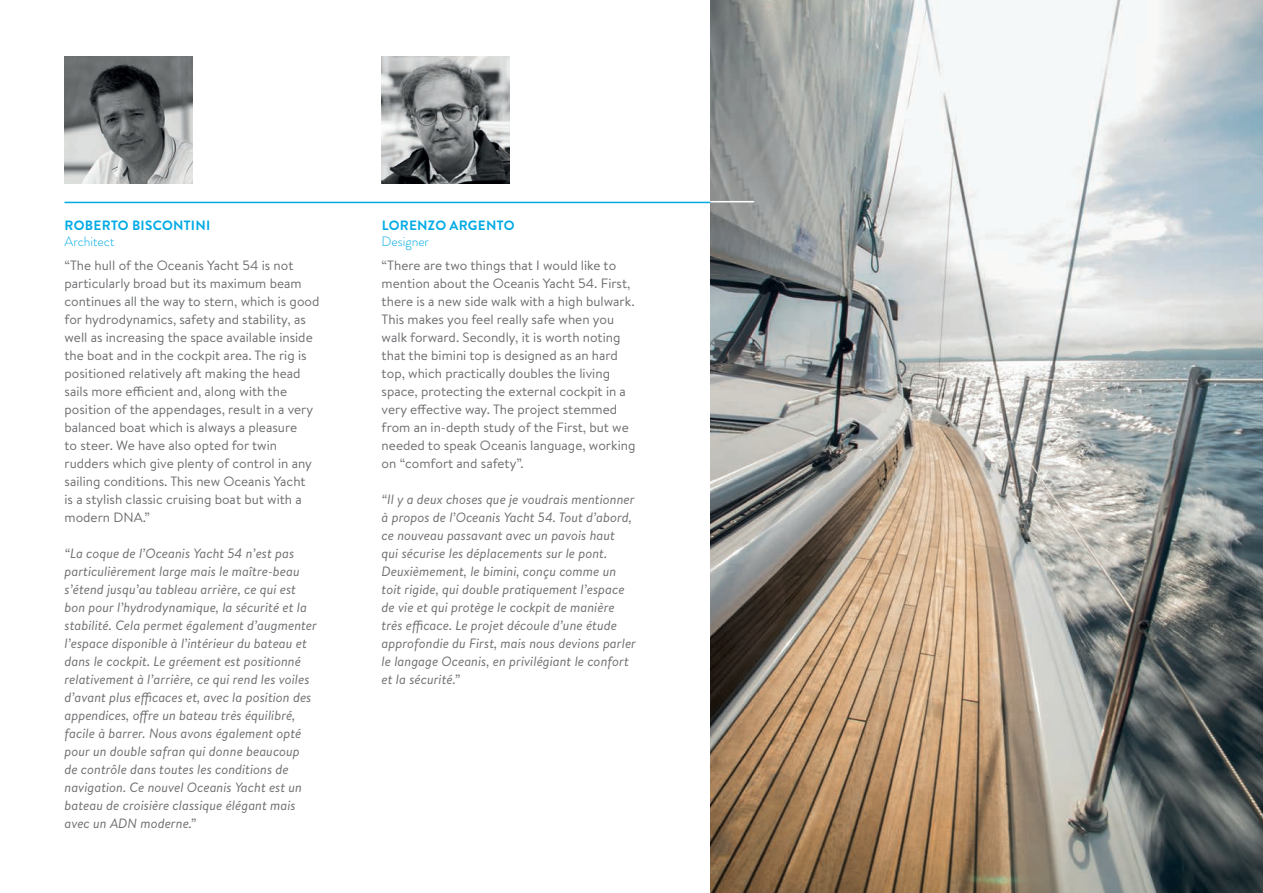
<style>
.page{position:relative;width:1263px;height:893px;background:#fff}
.page>*{position:absolute;margin:0;border:0;box-sizing:border-box;transform-origin:0 0}
.t1{font:italic 13.5px/18px "Brandon Text";color:#6c6d70}
.t2{font:13.5px/18px "Brandon Text";color:#6c6d70}
.t3{font:700 13.5px "Brandon Grotesque";letter-spacing:.02em;color:#00abe5}
.t4{font:300 13.5px "Brandon Grotesque";color:#00abe5}
</style>
<div class="page">
<img style="left:710px;top:0;width:553px;height:893px">
<hr style="left:710px;top:201px;width:44px;height:1px;background:#fff">
<hr style="left:65px;top:202px;width:645px;height:1px;background:#00abe5">
<img style="left:65px;top:56px;width:127px;height:128px">
<img style="left:382px;top:56px;width:127px;height:128px">
<p class="t3" style="left:65px;top:216px;width:147px">ROBERTO BISCONTINI</p>
<p class="t4" style="left:65px;top:233px;width:52px">Architect</p>
<p class="t2" style="left:65px;top:256px;width:256px">“The hull of the Oceanis Yacht 54 is not particularly broad but its maximum beam continues all the way to stern, which is good for hydrodynamics, safety and stability, as well as increasing the space available inside the boat and in the cockpit area. The rig is positioned relatively aft making the head sails more efficient and, along with the position of the appendages, result in a very balanced boat which is always a pleasure<br>to steer. We have also opted for twin rudders which give plenty of control in any sailing conditions. This new Oceanis Yacht<br>is a stylish classic cruising boat but with a modern DNA.”</p>
<p class="t1" style="left:65px;top:544px;width:254px">“La coque de l’Oceanis Yacht 54 n’est pas particulièrement large mais le maître-beau s’étend jusqu’au tableau arrière, ce qui est bon pour l’hydrodynamique, la sécurité et la stabilité. Cela permet également d’augmenter l’espace disponible à l’intérieur du bateau et dans le cockpit. Le gréement est positionné relativement à l’arrière, ce qui rend les voiles d’avant plus efficaces et, avec la position des appendices, offre un bateau très équilibré, facile à barrer. Nous avons également opté pour un double safran qui donne beaucoup<br>de contrôle dans toutes les conditions de navigation. Ce nouvel Oceanis Yacht est un bateau de croisière classique élégant mais avec un ADN moderne.”</p>
<p class="t3" style="left:382px;top:216px;width:134px">LORENZO ARGENTO</p>
<p class="t4" style="left:382px;top:233px;width:49px">Designer</p>
<p class="t2" style="left:382px;top:256px;width:255px">“There are two things that I would like to mention about the Oceanis Yacht 54. First, there is a new side walk with a high bulwark.<br>This makes you feel really safe when you walk forward. Secondly, it is worth noting that the bimini top is designed as an hard top, which practically doubles the living space, protecting the external cockpit in a very effective way. The project stemmed from an in-depth study of the First, but we needed to speak Oceanis language, working on “comfort and safety”.</p>
<p class="t1" style="left:382px;top:490px;width:256px">“Il y a deux choses que je voudrais mentionner à propos de l’Oceanis Yacht 54. Tout d’abord, ce nouveau passavant avec un pavois haut<br>qui sécurise les déplacements sur le pont.<br>Deuxièmement, le bimini, conçu comme un toit rigide, qui double pratiquement l’espace de vie et qui protège le cockpit de manière très efficace. Le projet découle d’une étude approfondie du First, mais nous devions parler le langage Oceanis, en privilégiant le confort et la sécurité.”</p>
</div>
